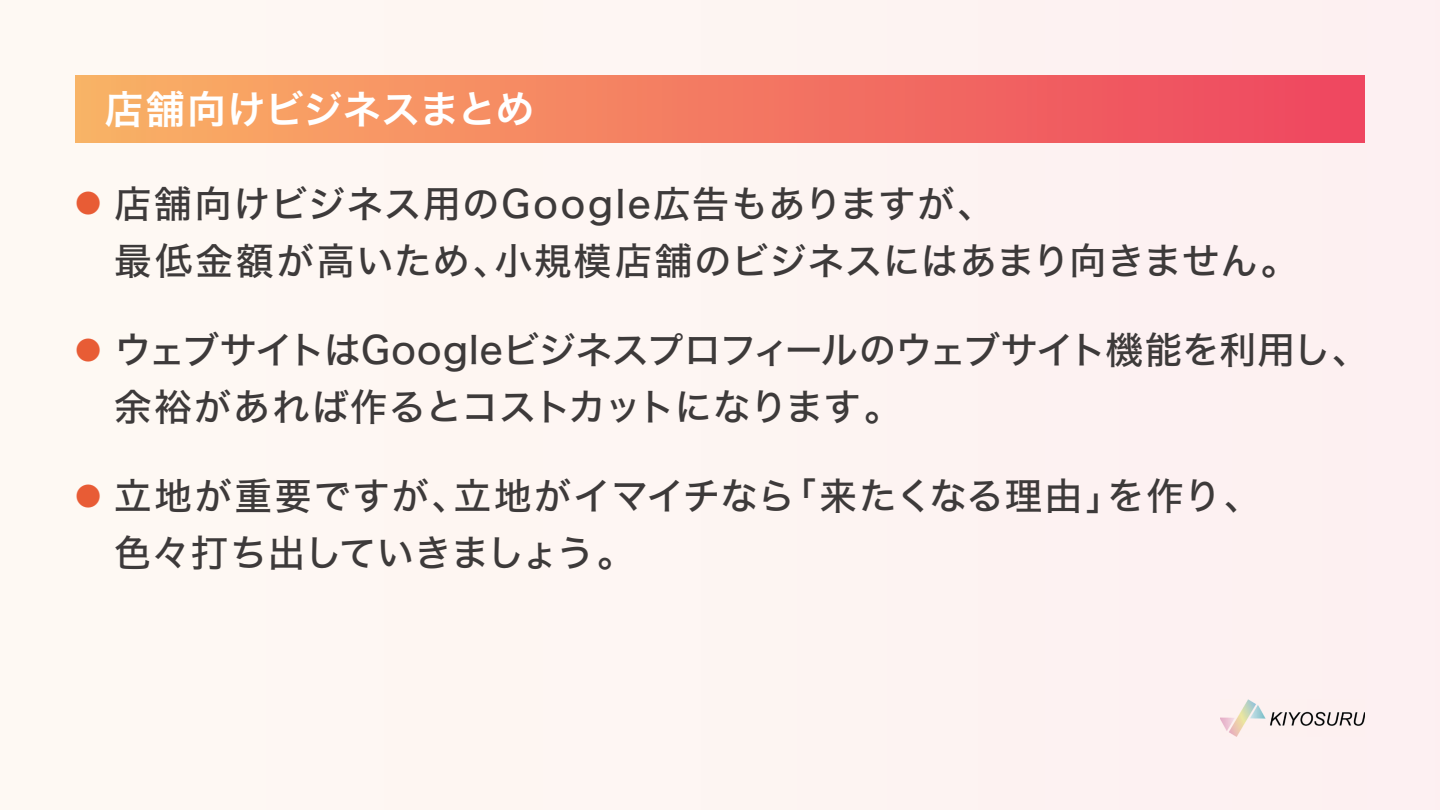
<style>
.page{position:relative;width:1440px;height:810px;background:#fdf5f2}
.page>*{position:absolute;margin:0;border:0;box-sizing:border-box;transform-origin:0 0}
.t1{font:39px "Hira Kaku Std N W6";letter-spacing:-.005em;color:#fff}
.t2{font:37.5px/57px "Hira Kaku Std N W5";letter-spacing:-.02em;color:#3d3a3a}
.t3{font:37.5px/57px "Hira Kaku Std N W5";letter-spacing:.035em;color:#3d3a3a}
.t4{font:37.5px/57px "Hira Kaku Std N W5";letter-spacing:.01em;color:#3d3a3a}
.s1{font-size:26.25px;color:#e85c35}
</style>
<div class="page">
<img style="left:1220px;top:700px;width:145px;height:37px">
<div style="left:75px;top:75px;width:1290px;height:67px;background:linear-gradient(to right,#f9b165,#ee4360)"></div>
<p class="t1" style="left:105px;top:79px;width:431px">店舗向けビジネスまとめ</p>
<p class="t3" style="left:75px;top:175px;width:1225px"><span class="s1">●</span> 店舗向けビジネス用のGoogle広告もありますが、<br><span class="s1">　</span> 最低金額が高いため、小規模店舗のビジネスにはあまり向きません。</p>
<p class="t2" style="left:75px;top:322px;width:1296px"><span class="s1">●</span> ウェブサイトはGoogleビジネスプロフィールのウェブサイト機能を利用し、<span class="s1">　</span> 余裕があれば作るとコストカットになります。</p>
<p class="t4" style="left:75px;top:468px;width:1188px"><span class="s1">●</span> 立地が重要ですが、立地がイマイチなら「来たくなる理由」を作り、<span class="s1">　</span> 色々打ち出していきましょう。</p>
</div>
